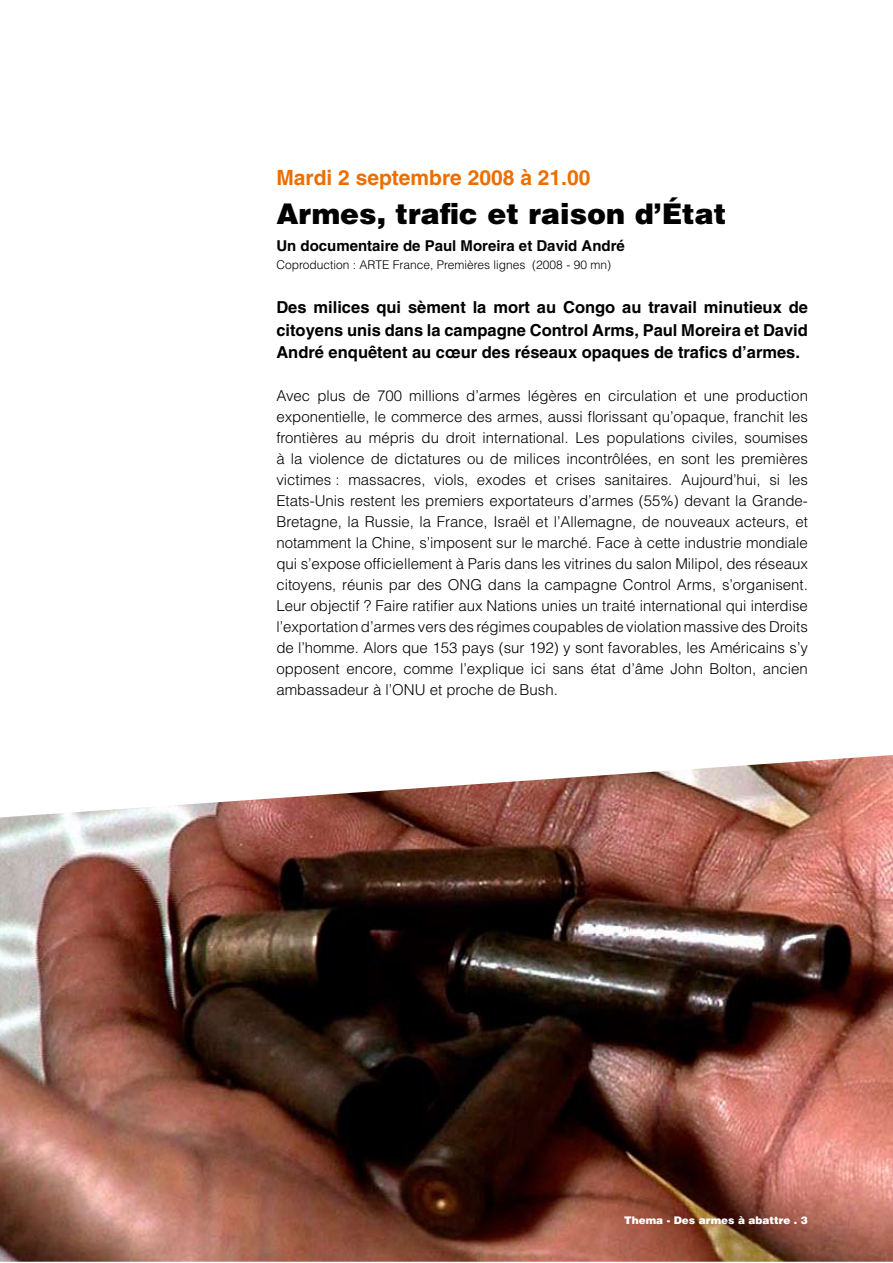
<style>
.page{position:relative;width:893px;height:1263px;background:#fff}
.page>*{position:absolute;margin:0;border:0;box-sizing:border-box;transform-origin:0 0}
.t1{font:900 28.5px "Helvetica LT Std";color:#000}
.t2{font:700 21px "Helvetica LT Std";color:#ed6e00}
.t3{font:700 16.5px/22.5px "Helvetica LT Std";color:#000;text-align:justify}
.t4{font:300 15px/21px "Helvetica LT Std";color:#000;text-align:justify}
.t5{font:700 15px "Helvetica LT Std";color:#000}
.t6{font:300 12px "Helvetica LT Std";color:#000}
.t7{font:900 10.5px "Helvetica LT Std";color:#fff}
</style>
<div class="page">
<img style="left:0;top:755px;width:893px;height:507px">
<svg style="left:801px;top:1216px;width:7px;height:8px"></svg>
<h2 class="t2" style="left:276px;top:165px;width:315px">Mardi 2 septembre 2008 à 21.00</h2>
<h1 class="t1" style="left:276px;top:195px;width:452px">Armes, trafic et raison d’État</h1>
<p class="t5" style="left:276px;top:237px;width:350px">Un documentaire de Paul Moreira et David André</p>
<p class="t6" style="left:276px;top:257px;width:336px">Coproduction : ARTE France, Premières lignes (2008 - 90 mn)</p>
<p class="t3" style="left:276px;top:296px;width:533px">Des milices qui sèment la mort au Congo au travail minutieux de citoyens unis dans la campagne Control Arms, Paul Moreira et David André enquêtent au cœur des réseaux opaques de trafics d’armes.</p>
<p class="t4" style="left:276px;top:385px;width:533px">Avec plus de 700 millions d’armes légères en circulation et une production exponentielle, le commerce des armes, aussi florissant qu’opaque, franchit les frontières au mépris du droit international. Les populations civiles, soumises à la violence de dictatures ou de milices incontrôlées, en sont les premières victimes : massacres, viols, exodes et crises sanitaires. Aujourd’hui, si les Etats-Unis restent les premiers exportateurs d’armes (55%) devant la Grande-Bretagne, la Russie, la France, Israël et l’Allemagne, de nouveaux acteurs, et notamment la Chine, s’imposent sur le marché. Face à cette industrie mondiale qui s’expose officiellement à Paris dans les vitrines du salon Milipol, des réseaux citoyens, réunis par des ONG dans la campagne Control Arms, s’organisent.<br>Leur objectif ? Faire ratifier aux Nations unies un traité international qui interdise l’exportation d’armes vers des régimes coupables de violation massive des Droits de l’homme. Alors que 153 pays (sur 192) y sont favorables, les Américains s’y opposent encore, comme l’explique ici sans état d’âme John Bolton, ancien ambassadeur à l’ONU et proche de Bush.</p>
<p class="t7" style="left:624px;top:1213px;width:175px">Thema - Des armes à abattre .</p>
</div>
